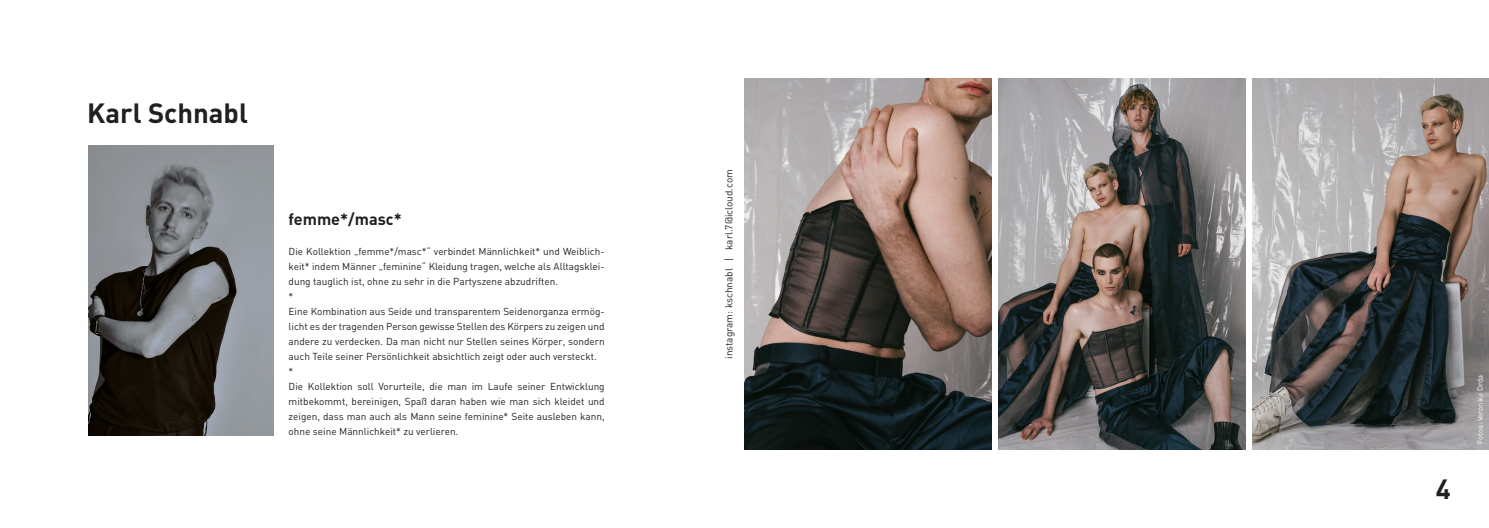
<style>
.page{position:relative;width:1489px;height:528px;background:#fff}
.page>*{position:absolute;margin:0;border:0;box-sizing:border-box;transform-origin:0 0}
.t1{font:700 27.5px "DIN";color:#231f20}
.t2{font:700 16.25px "DIN";color:#231f20}
.t3{font:10px/15px "DIN";color:#231f20}
.t4{font:7.5px "DIN";color:#fff}
</style>
<div class="page">
<img style="left:89px;top:145px;width:184px;height:290px">
<img style="left:1252px;top:79px;width:236px;height:370px">
<img style="left:998px;top:79px;width:247px;height:370px">
<img style="left:744px;top:79px;width:247px;height:370px">
<h1 class="t1" style="left:87px;top:95px;width:162px">Karl Schnabl</h1>
<h2 class="t2" style="left:288px;top:209px;width:115px">femme*/masc*</h2>
<p class="t3" style="left:288px;top:244px;width:317px">Die Kollektion „femme*/masc*“ verbindet Männlichkeit* und Weiblich&shy;keit* indem Männer „feminine“ Kleidung tragen, welche als Alltagsklei&shy;dung tauglich ist, ohne zu sehr in die Partyszene abzudriften.<br>*<br>Eine Kombination aus Seide und transparentem Seidenorganza ermög&shy;licht es der tragenden Person gewisse Stellen des Körpers zu zeigen und andere zu verdecken. Da man nicht nur Stellen seines Körper, sondern auch Teile seiner Persönlichkeit absichtlich zeigt oder auch versteckt.<br>*<br>Die Kollektion soll Vorurteile, die man im Laufe seiner Entwicklung mitbekommt, bereinigen, Spaß daran haben wie man sich kleidet und zeigen, dass man auch als Mann seine feminine* Seite ausleben kann, ohne seine Männlichkeit* zu verlieren.</p>
<p class="t3" style="left:721px;top:359px;width:191px;rotate:-90deg">instagram: kschnabl | karl.7@icloud.com</p>
<h1 class="t1" style="left:1435px;top:471px;width:16px">4</h1>
<p class="t4" style="left:1475px;top:444px;width:70px;rotate:-90deg">Fotos: Veronika Drda</p>
</div>
